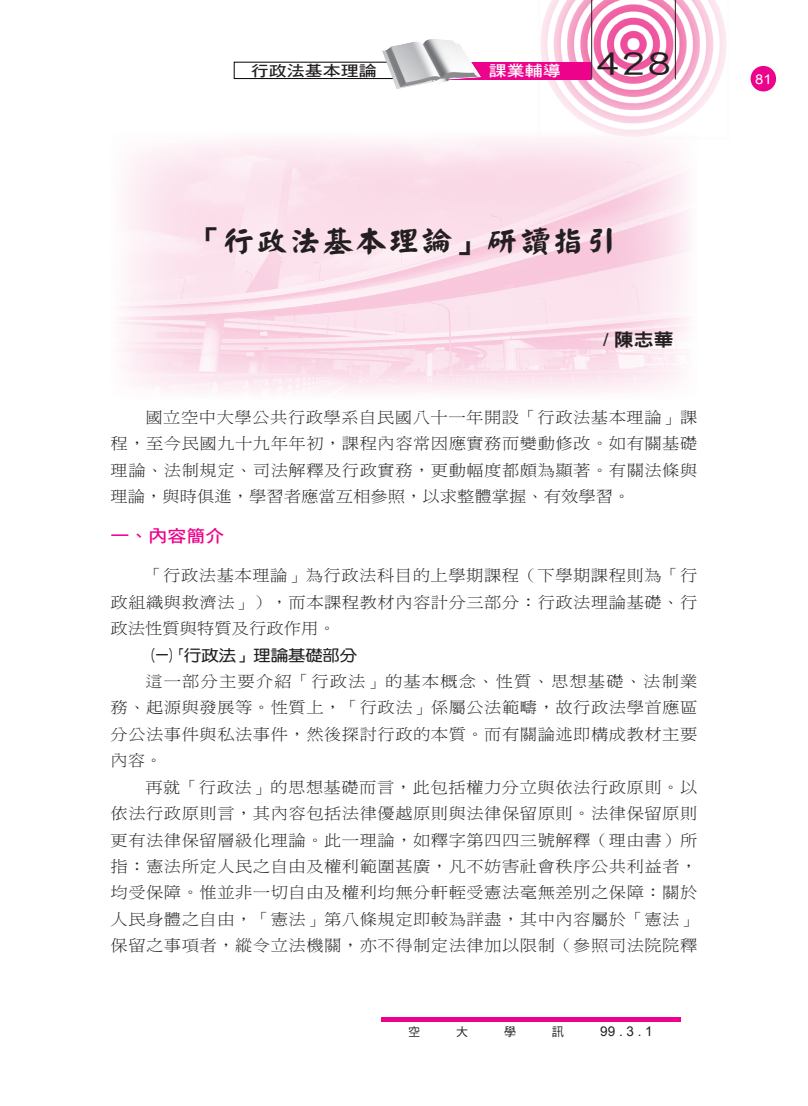
<style>
.page{position:relative;width:808px;height:1106px;background:#fff}
.page>*{position:absolute;margin:0;border:0;box-sizing:border-box;transform-origin:0 0}
.t1{font:33.9px "DF Hei Std W5";color:#231f20;scale:1.38 1}
.t2{font:30px "DF Yan Kai Std W7";color:#231f20;scale:1.1 1}
.t3{font:18px "DF Hei Std W9";color:#231f20;scale:1.1 1}
.t4{font:17.25px "DF Hei Std W7";color:#ed028c;scale:1.1 1}
.t5{font:15.75px/26.4px "DF Ming Std W3";letter-spacing:.025em;color:#231f20;text-align:justify;scale:1.1 1}
.t6{font:15.75px "DF Yuan Std W7";color:#231f20;scale:.8 1}
.t7{font:15px "DF Hei Std W7";color:#231f20;scale:1.2 1}
.t8{font:15px "DF Hei Std W7";color:#fff;scale:1.2 1}
.t9{font:13.5px "Arial";color:#231f20}
.t10{font:13.5px "Arial";color:#fff;scale:1.1 1}
.t11{font:12px "DF Hei Std W5";color:#231f20}
.s1{font-family:"Arial"}
</style>
<div class="page">
<div style="left:750px;top:66px;width:26px;height:25px;background:#ed028c;border-radius:50%"></div>
<img style="left:538px;top:0;width:189px;height:132px">
<hr style="left:591px;top:0;width:1px;height:80px;background:#231f20">
<div style="left:425px;top:62px;width:166px;height:17px;background:#ed028c"></div>
<hr style="left:675px;top:0;width:1px;height:79px;background:#231f20">
<div style="left:234px;top:62px;width:160px;height:17px;border:1px solid #030303"></div>
<div style="left:381px;top:1016px;width:300px;height:5px;background:#ed028c"></div>
<img style="left:382px;top:39px;width:99px;height:50px">
<img style="left:119px;top:132px;width:571px;height:262px">
<p class="t7" style="left:251px;top:63px;width:106px">行政法基本理論</p>
<p class="t8" style="left:489px;top:63px;width:61px">課業輔導</p>
<h1 class="t1" style="left:595px;top:45px;width:57px">428</h1>
<h2 class="t2" style="left:189px;top:225px;width:391px">「行政法基本理論」研讀指引</h2>
<p class="t3" style="left:603px;top:329px;width:66px"><span class="s1">/</span> 陳志華</p>
<p class="t5" style="left:111px;top:404px;width:535px;text-indent:35px">國立空中大學公共行政學系自民國八十一年開設「行政法基本理論」課程，至今民國九十九年年初，課程內容常因應實務而變動修改。如有關基礎理論、法制規定、司法解釋及行政實務，更動幅度都頗為顯著。有關法條與理論，與時俱進，學習者應當互相參照，以求整體掌握、有效學習。</p>
<p class="t4" style="left:111px;top:526px;width:105px">一、內容簡介</p>
<p class="t5" style="left:111px;top:562px;width:535px;text-indent:35px">「行政法基本理論」為行政法科目的上學期課程（下學期課程則為「行政組織與救濟法」），而本課程教材內容計分三部分：行政法理論基礎、行政法性質與特質及行政作用。</p>
<p class="t6" style="left:145px;top:646px;width:266px">（一）「行政法」理論基礎部分</p>
<p class="t5" style="left:111px;top:668px;width:535px;text-indent:35px">這一部分主要介紹「行政法」的基本概念、性質、思想基礎、法制業務、起源與發展等。性質上，「行政法」係屬公法範疇，故行政法學首應區分公法事件與私法事件，然後探討行政的本質。而有關論述即構成教材主要內容。</p>
<p class="t5" style="left:111px;top:773px;width:535px;text-indent:35px">再就「行政法」的思想基礎而言，此包括權力分立與依法行政原則。以依法行政原則言，其內容包括法律優越原則與法律保留原則。法律保留原則更有法律保留層級化理論。此一理論，如釋字第四四三號解釋（理由書）所指：憲法所定人民之自由及權利範圍甚廣，凡不妨害社會秩序公共利益者，均受保障。惟並非一切自由及權利均無分軒輊受憲法毫無差別之保障：關於人民身體之自由，「憲法」第八條規定即較為詳盡，其中內容屬於「憲法」保留之事項者，縱令立法機關，亦不得制定法律加以限制（參照司法院院釋</p>
<p class="t11" style="left:408px;top:1025px;width:13px">空</p>
<p class="t11" style="left:456px;top:1025px;width:13px">大</p>
<p class="t11" style="left:504px;top:1025px;width:13px">學</p>
<p class="t11" style="left:552px;top:1025px;width:13px">訊</p>
<p class="t9" style="left:600px;top:1024px;width:54px">99.3.1</p>
<p class="t10" style="left:755px;top:71px;width:17px">81</p>
</div>
